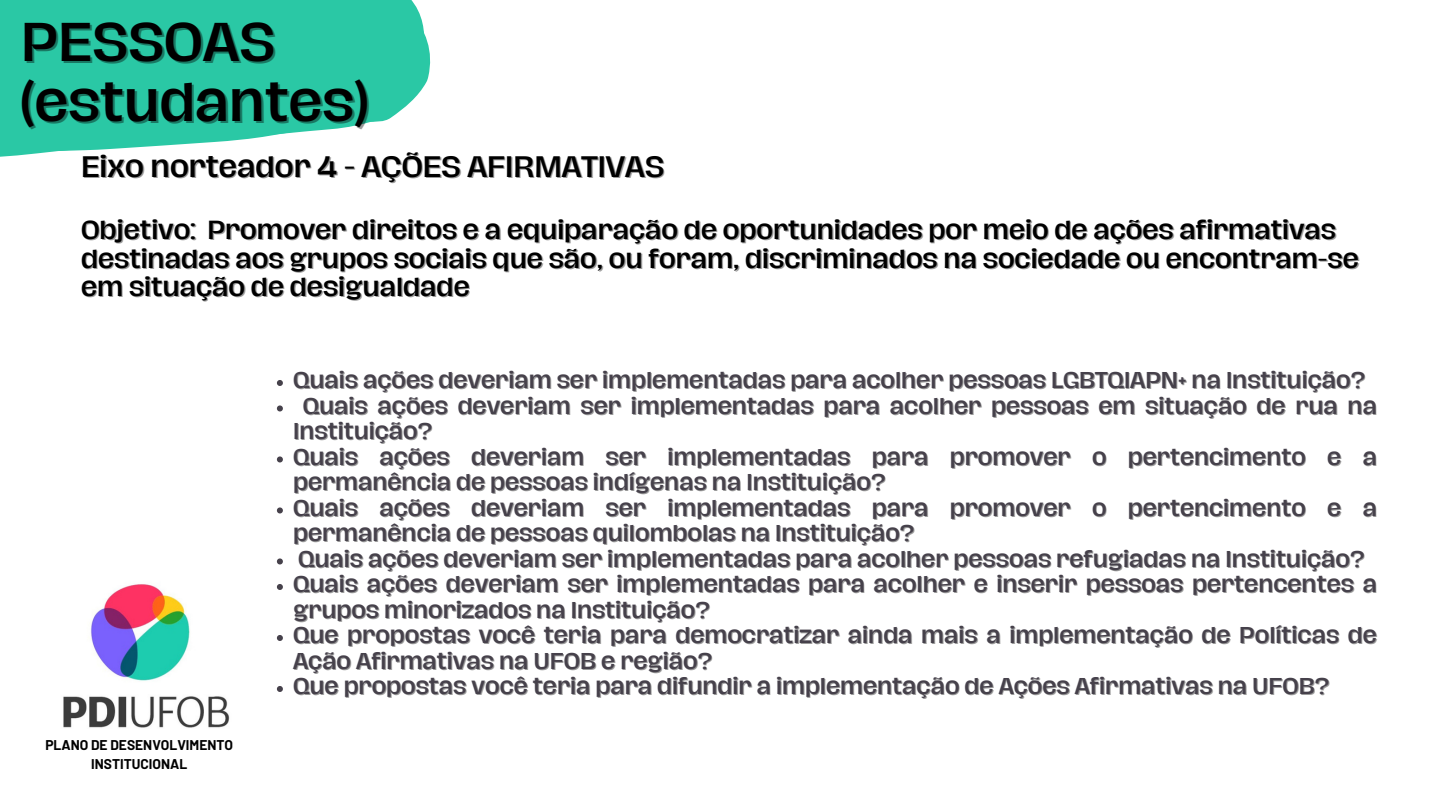
<style>
.page{position:relative;width:1440px;height:810px;background:#fff}
.page>*{position:absolute;margin:0;border:0;box-sizing:border-box;transform-origin:0 0}
.t1{font:500 50px "Hagrid";color:#000}
.t2{font:500 27.2px "Hagrid";color:#000}
.t3{font:500 24px/28.5px "Hagrid";color:#000}
.t4{font:500 21px/25.5px "Hagrid";color:#46414b}
.t5{font:700 13.8px/19.2px "Barlow";color:#000;text-align:center}
</style>
<div class="page">
<svg style="left:0;top:0;width:431px;height:157px;background:#46cfb0"></svg>
<img style="left:63px;top:584px;width:167px;height:144px">
<svg style="left:277px;top:380px;width:6px;height:6px"></svg>
<svg style="left:277px;top:405px;width:6px;height:6px"></svg>
<svg style="left:277px;top:456px;width:6px;height:6px"></svg>
<svg style="left:277px;top:507px;width:6px;height:6px"></svg>
<svg style="left:277px;top:558px;width:6px;height:6px"></svg>
<svg style="left:277px;top:584px;width:6px;height:6px"></svg>
<svg style="left:277px;top:635px;width:6px;height:6px"></svg>
<svg style="left:277px;top:686px;width:6px;height:6px"></svg>
<p class="t1" style="left:21px;top:18px;width:256px">PESSOAS</p>
<h1 class="t1" style="left:21px;top:78px;width:348px">(estudantes)</h1>
<p class="t2" style="left:81px;top:154px;width:585px">Eixo norteador 4 - AÇÕES AFIRMATIVAS</p>
<p class="t3" style="left:81px;top:216px;width:1279px">Objetivo: Promover direitos e a equiparação de oportunidades por meio de ações afirmativas destinadas aos grupos sociais que são, ou foram, discriminados na sociedade ou encontram-se em situação de desigualdade</p>
<h3 class="t5" style="left:45px;top:734px;width:189px">PLANO DE DESENVOLVIMENTO<br>INSTITUCIONAL</h3>
<p class="t4" style="left:293px;top:368px;width:1074px">Quais ações deveriam ser implementadas para acolher pessoas LGBTQIAPN+ na Instituição?</p>
<p class="t4" style="left:303px;top:393px;width:1076px">Quais ações deveriam ser implementadas para acolher pessoas em situação de rua na</p>
<p class="t4" style="left:293px;top:419px;width:141px">Instituição?</p>
<p class="t4" style="left:293px;top:444px;width:1085px">Quais ações deveriam ser implementadas para promover o pertencimento e a</p>
<p class="t4" style="left:293px;top:470px;width:594px">permanência de pessoas indígenas na Instituição?</p>
<p class="t4" style="left:293px;top:495px;width:1085px">Quais ações deveriam ser implementadas para promover o pertencimento e a</p>
<p class="t4" style="left:293px;top:521px;width:1085px">permanência de pessoas quilombolas na Instituição?<br>Quais ações deveriam ser implementadas para acolher pessoas refugiadas na Instituição?<br>Quais ações deveriam ser implementadas para acolher e inserir pessoas pertencentes a grupos minorizados na Instituição?<br>Que propostas você teria para democratizar ainda mais a implementação de Políticas de Ação Afirmativas na UFOB e região?<br>Que propostas você teria para difundir a implementação de Ações Afirmativas na UFOB?</p>
</div>
